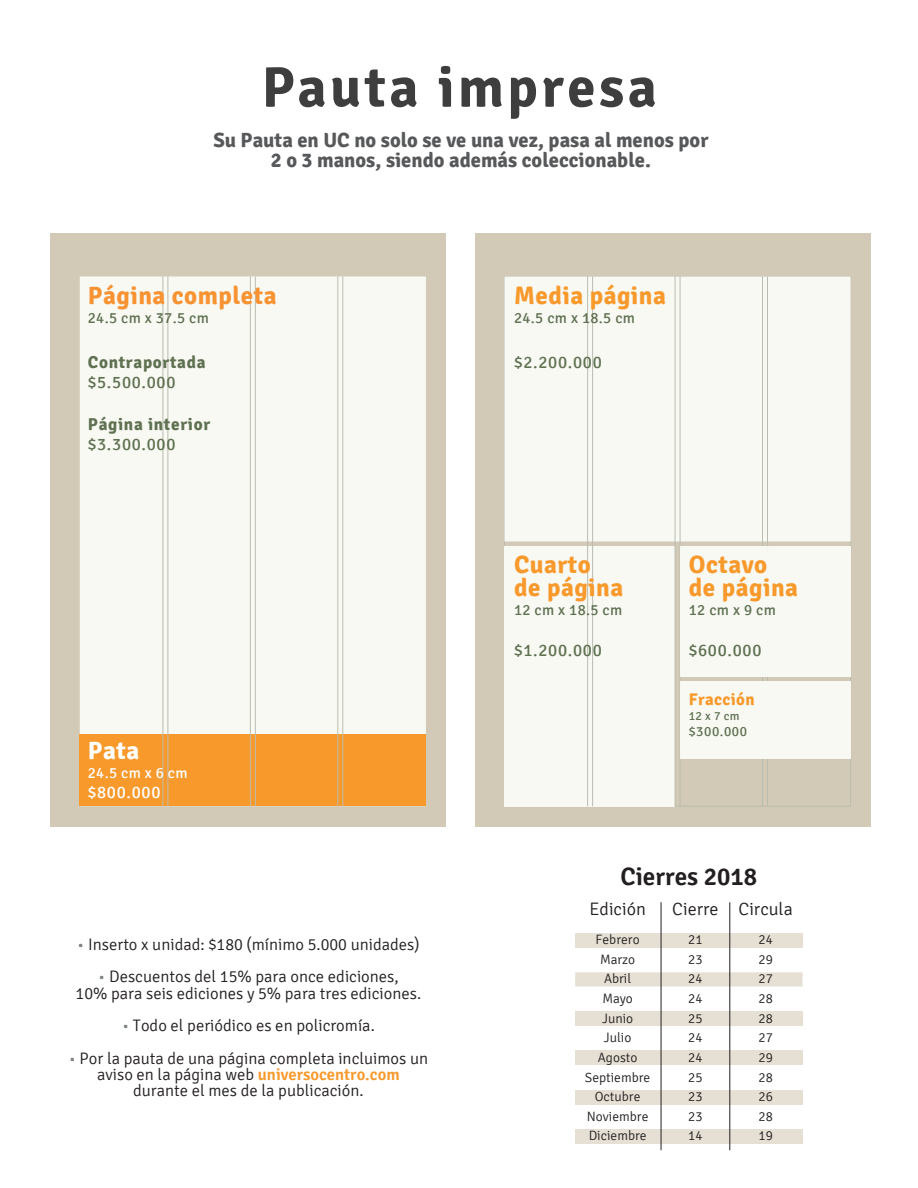
<style>
.page{position:relative;width:918px;height:1188px;background:#fff}
.page>*{position:absolute;margin:0;border:0;box-sizing:border-box;transform-origin:0 0}
.t1{font:700 57px "Signika Negative";letter-spacing:.06em;color:#3e3e3f}
.t2{font:600 25.2px "Signika";color:#231f20}
.t3{font:700 25.05px/23.2px "Signika";letter-spacing:.02em;color:#f8992c}
.t4{font:700 25.05px "Signika";letter-spacing:.02em;color:#f79332}
.t5{font:700 25.05px "Signika";color:#fff}
.t6{font:700 20.55px/19.2px "Signika";color:#57585a;text-align:center}
.t7{font:300 18px "Signika";color:#231f20}
.t8{font:17.25px "Signika";letter-spacing:.04em;color:#5e7150}
.t9{font:700 17.25px "Signika";letter-spacing:.04em;color:#5e7150}
.t10{font:17.25px "Signika";letter-spacing:.04em;color:#fff}
.t11{font:700 16.8px "Signika";letter-spacing:.02em;color:#f8992c}
.t12{font:300 16.65px/16.4px "Signika";color:#231f20;text-align:center}
.t13{font:15.3px "Signika";letter-spacing:.02em;color:#5e7150}
.t14{font:15.3px "Signika";color:#fff}
.t15{font:13.8px "Signika";letter-spacing:.04em;color:#5e7150}
.t16{font:300 13.5px/19.6px "Signika";color:#231f20;text-align:justify}
.t17{font:12.3px "Signika";color:#5e7150}
.s1{color:#7f8487}
.s2{font-weight:600;color:#f8992c}
</style>
<div class="page">
<div style="left:475px;top:234px;width:396px;height:593px;background:#d3c9b7"></div>
<div style="left:504px;top:276px;width:347px;height:266px;background:#f9f9f4"></div>
<div style="left:504px;top:546px;width:171px;height:260px;background:#f9f9f4"></div>
<hr style="left:587px;top:276px;width:1px;height:530px;background:#b9bdaf">
<hr style="left:592px;top:276px;width:1px;height:530px;background:#b9bdaf">
<hr style="left:675px;top:276px;width:1px;height:530px;background:#b9bdaf">
<hr style="left:680px;top:276px;width:1px;height:530px;background:#b9bdaf">
<hr style="left:762px;top:276px;width:1px;height:530px;background:#b9bdaf">
<hr style="left:767px;top:276px;width:1px;height:530px;background:#b9bdaf">
<div style="left:680px;top:546px;width:171px;height:131px;background:#f9f9f4"></div>
<div style="left:680px;top:682px;width:171px;height:77px;background:#f9f9f4"></div>
<div style="left:51px;top:234px;width:395px;height:593px;background:#d3c9b7"></div>
<div style="left:80px;top:276px;width:346px;height:530px;background:#f9f9f4"></div>
<div style="left:80px;top:735px;width:346px;height:71px;background:#f8992c"></div>
<hr style="left:163px;top:276px;width:1px;height:530px;background:#b9bdaf">
<hr style="left:168px;top:276px;width:1px;height:530px;background:#b9bdaf">
<hr style="left:250px;top:276px;width:1px;height:530px;background:#b9bdaf">
<hr style="left:255px;top:276px;width:1px;height:530px;background:#b9bdaf">
<hr style="left:338px;top:276px;width:1px;height:530px;background:#b9bdaf">
<hr style="left:343px;top:276px;width:1px;height:530px;background:#b9bdaf">
<div style="left:575px;top:933px;width:228px;height:14px;background:#e6e0d4"></div>
<div style="left:575px;top:972px;width:228px;height:14px;background:#e6e0d4"></div>
<div style="left:575px;top:1012px;width:228px;height:14px;background:#e6e0d4"></div>
<div style="left:575px;top:1051px;width:228px;height:14px;background:#e6e0d4"></div>
<div style="left:575px;top:1090px;width:228px;height:14px;background:#e6e0d4"></div>
<div style="left:575px;top:1129px;width:228px;height:14px;background:#e6e0d4"></div>
<hr style="left:661px;top:902px;width:1px;height:248px;background:#231f20">
<hr style="left:729px;top:902px;width:1px;height:248px;background:#231f20">
<h1 class="t1" style="left:262px;top:53px;width:397px">Pauta impresa</h1>
<p class="t6" style="left:213px;top:131px;width:497px">Su Pauta en UC no solo se ve una vez, pasa al menos por<br>2 o 3 manos, siendo además coleccionable.</p>
<h3 class="t4" style="left:88px;top:281px;width:190px">Página completa</h3>
<p class="t13" style="left:88px;top:309px;width:123px">24.5 cm x 37.5 cm</p>
<p class="t9" style="left:88px;top:352px;width:119px">Contraportada</p>
<p class="t8" style="left:88px;top:373px;width:89px">$5.500.000</p>
<p class="t9" style="left:88px;top:414px;width:124px">Página interior</p>
<p class="t8" style="left:88px;top:435px;width:89px">$3.300.000</p>
<h3 class="t5" style="left:88px;top:736px;width:53px">Pata</h3>
<p class="t14" style="left:88px;top:764px;width:101px">24.5 cm x 6 cm</p>
<p class="t10" style="left:88px;top:783px;width:74px">$800.000</p>
<p class="t12" style="left:77px;top:936px;width:344px"><span class="s1">•</span> Inserto x unidad: $180 (mínimo 5.000 unidades)</p>
<p class="t12" style="left:76px;top:969px;width:347px"><span class="s1">•</span> Descuentos del 15% para once ediciones,<br>10% para seis ediciones y 5% para tres ediciones.</p>
<p class="t12" style="left:122px;top:1018px;width:254px"><span class="s1">•</span> Todo el periódico es en policromía.</p>
<p class="t12" style="left:69px;top:1050px;width:361px"><span class="s1">•</span> Por la pauta de una página completa incluimos un aviso en la página web <span class="s2">universocentro.com </span>durante el mes de la publicación.</p>
<h3 class="t3" style="left:514px;top:285px;width:153px">Media página</h3>
<p class="t13" style="left:514px;top:309px;width:123px">24.5 cm x 18.5 cm</p>
<p class="t8" style="left:514px;top:352px;width:89px">$2.200.000</p>
<h3 class="t3" style="left:514px;top:553px;width:111px">Cuarto de página</h3>
<p class="t13" style="left:514px;top:601px;width:110px">12 cm x 18.5 cm</p>
<p class="t8" style="left:514px;top:640px;width:89px">$1.200.000</p>
<h3 class="t3" style="left:689px;top:553px;width:111px">Octavo de página</h3>
<p class="t13" style="left:689px;top:601px;width:89px">12 cm x 9 cm</p>
<p class="t8" style="left:689px;top:640px;width:74px">$600.000</p>
<p class="t11" style="left:689px;top:689px;width:67px">Fracción</p>
<p class="t17" style="left:689px;top:708px;width:52px">12 x 7 cm</p>
<p class="t15" style="left:689px;top:724px;width:60px">$300.000</p>
<h2 class="t2" style="left:621px;top:862px;width:138px">Cierres 2018</h2>
<p class="t7" style="left:672px;top:899px;width:48px">Cierre</p>
<p class="t16" style="left:688px;top:930px;width:16px">21<br>23<br>24<br>24<br>25<br>24<br>24<br>25<br>23<br>23<br>14</p>
<p class="t7" style="left:589px;top:899px;width:58px">Edición</p>
<p class="t16" style="left:585px;top:930px;width:67px;text-align:center">Febrero<br>Marzo<br>Abril<br>Mayo<br>Junio<br>Julio<br>Agosto<br>Septiembre<br>Octubre<br>Noviembre<br>Diciembre</p>
<p class="t7" style="left:739px;top:899px;width:56px">Circula</p>
<p class="t16" style="left:759px;top:930px;width:16px">24<br>29<br>27<br>28<br>28<br>27<br>29<br>28<br>26<br>28<br>19</p>
</div>
